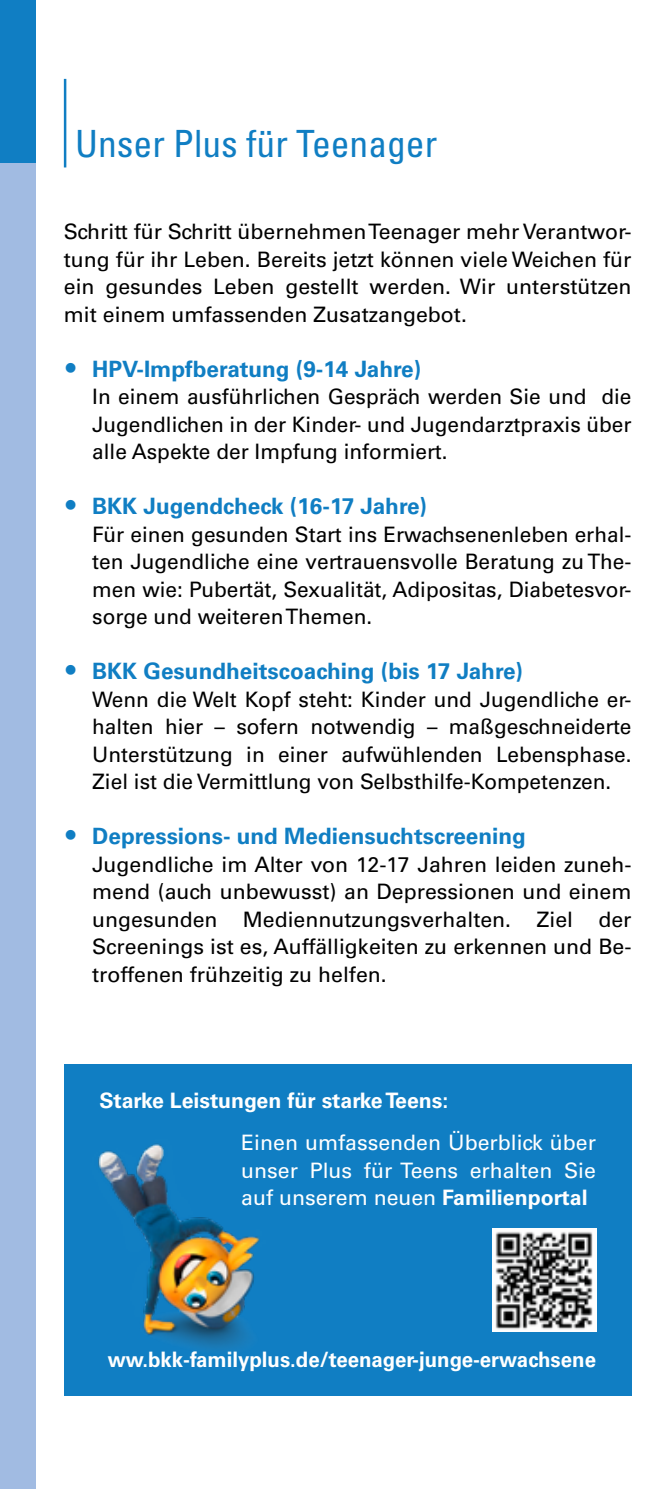
<style>
.page{position:relative;width:667px;height:1489px;background:#fff}
.page>*{position:absolute;margin:0;border:0;box-sizing:border-box;transform-origin:0 0}
.t1{font:condensed 37.5px "Univers LT Std";color:#107ec3}
.t2{font:700 22.5px "Univers LT Std";color:#107ec3}
.t3{font:21.25px/27.5px "Univers LT Std";color:#000;text-align:justify}
.t4{font:21.25px/27.5px "Univers LT Std";color:#fff;text-align:justify}
.t5{font:700 21.25px "Univers LT Std";color:#fff;scale:.96 1}
.t6{font:700 21.25px "Univers LT Std";color:#fff}
.s1{font-weight:700}
</style>
<div class="page">
<div style="left:0;top:0;width:35px;height:163px;background:#107ec3"></div>
<div style="left:0;top:163px;width:35px;height:1325px;background:#a1bbe2"></div>
<hr style="left:64px;top:79px;width:2px;height:88px;background:#107ec3">
<div style="left:64px;top:1064px;width:567px;height:332px;background:#107ec3"></div>
<img style="left:98px;top:1143px;width:162px;height:205px">
<img style="left:492px;top:1228px;width:103px;height:103px">
<h1 class="t1" style="left:75px;top:120px;width:363px">Unser Plus für Teenager</h1>
<p class="t3" style="left:64px;top:218px;width:568px">Schritt für Schritt übernehmen Teenager mehr Verantwor&shy;tung für ihr Leben. Bereits jetzt können viele Weichen für ein gesundes Leben gestellt werden. Wir unterstützen mit einem umfassenden Zusatzangebot.</p>
<p class="t2" style="left:92px;top:355px;width:330px">HPV-Impfberatung (9-14 Jahre)</p>
<p class="t3" style="left:92px;top:383px;width:540px">In einem ausführlichen Gespräch werden Sie und die Jugendlichen in der Kinder- und Jugendarztpraxis über alle Aspekte der Impfung informiert.</p>
<p class="t2" style="left:92px;top:493px;width:336px">BKK Jugendcheck (16-17 Jahre)</p>
<p class="t3" style="left:92px;top:520px;width:540px">Für einen gesunden Start ins Erwachsenenleben erhal&shy;ten Jugendliche eine vertrauensvolle Beratung zu The&shy;men wie: Pubertät, Sexualität, Adipositas, Diabetesvor&shy;sorge und weiteren Themen.</p>
<p class="t2" style="left:92px;top:658px;width:432px">BKK Gesundheitscoaching (bis 17 Jahre)</p>
<p class="t3" style="left:92px;top:685px;width:540px">Wenn die Welt Kopf steht: Kinder und Jugendliche er&shy;halten hier – sofern notwendig – maßgeschneiderte Unterstützung in einer aufwühlenden Lebensphase.<br>Ziel ist die Vermittlung von Selbsthilfe-Kompetenzen.</p>
<p class="t2" style="left:92px;top:823px;width:435px">Depressions- und Mediensuchtscreening</p>
<p class="t3" style="left:92px;top:850px;width:540px">Jugendliche im Alter von 12-17 Jahren leiden zuneh&shy;mend (auch unbewusst) an Depressionen und einem ungesunden Mediennutzungsverhalten. Ziel der Screenings ist es, Auffälligkeiten zu erkennen und Be&shy;troffenen frühzeitig zu helfen.</p>
<p class="t6" style="left:99px;top:1088px;width:350px">Starke Leistungen für starke Teens:</p>
<p class="t4" style="left:241px;top:1128px;width:356px">Einen umfassenden Überblick über unser Plus für Teens erhalten Sie auf unserem neuen <span class="s1">Familienportal</span></p>
<p class="t5" style="left:108px;top:1346px;width:510px">ww.bkk-familyplus.de/teenager-junge-erwachsene</p>
</div>
